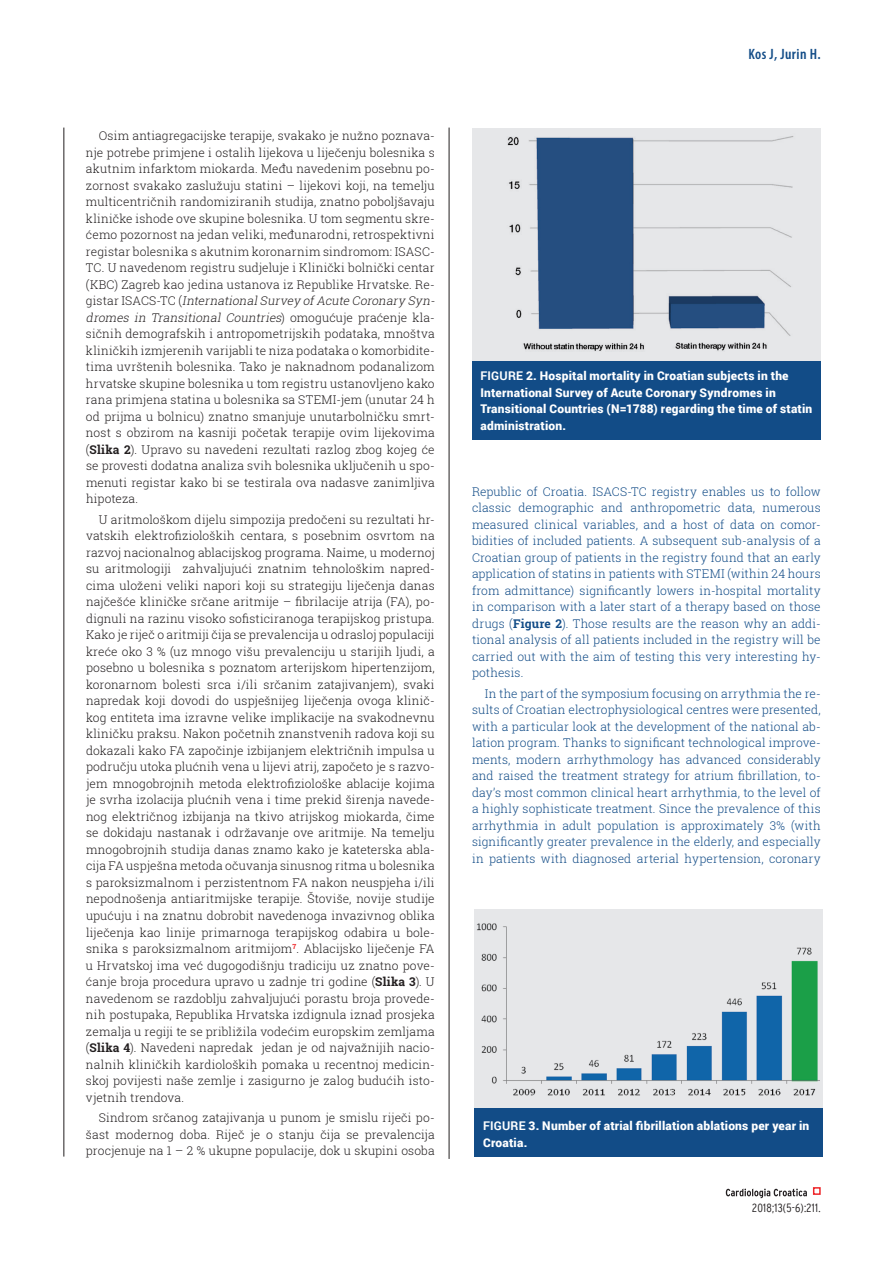
<style>
.page{position:relative;width:893px;height:1263px;background:#fff}
.page>*{position:absolute;margin:0;border:0;box-sizing:border-box;transform-origin:0 0}
.t1{font:600 condensed 15px "Myriad Pro";letter-spacing:.03em;color:#124c87}
.t2{font:300 12px/16.5px "Roboto Slab";letter-spacing:.01em;color:#231f20;text-align:justify}
.t3{font:300 12px/16.5px "Roboto Slab";letter-spacing:.01em;color:#124c87;text-align:justify}
.t4{font:900 12px/16.5px "Roboto";letter-spacing:.015em;color:#fff}
.t5{font:300 condensed 12px "Interstate";letter-spacing:.02em;color:#231f20}
.s1{font-style:italic}
.s2{font-weight:700}
</style>
<div class="page">
<svg style="left:726px;top:1188px;width:81px;height:10px"></svg>
<div style="left:813px;top:1187px;width:8px;height:8px;border:2px solid #ee2629"></div>
<hr style="left:64px;top:128px;width:1px;height:1028px;background:#231f20">
<hr style="left:449px;top:128px;width:1px;height:1031px;background:#231f20">
<div style="left:472px;top:128px;width:349px;height:236px;background:#e6e7e9"></div>
<div style="left:474px;top:909px;width:349px;height:201px;background:#e6e7e9"></div>
<div style="left:472px;top:361px;width:349px;height:79px;background:#124c87"></div>
<div style="left:474px;top:1108px;width:349px;height:49px;background:#124c87"></div>
<img style="left:507px;top:136px;width:287px;height:215px">
<img style="left:477px;top:923px;width:342px;height:173px">
<p class="t2" style="left:86px;top:127px;width:353px;text-align:left;text-indent:13px">Osim antiagregacijske terapije, svakako je nužno poznava&shy;nje potrebe primjene i ostalih lijekova u liječenju bolesnika s akutnim infarktom miokarda. Među navedenim posebnu po&shy;zornost svakako zaslužuju statini – lijekovi koji, na temelju multicentričnih randomiziranih studija, znatno poboljšavaju kliničke ishode ove skupine bolesnika. U tom segmentu skre&shy;ćemo pozornost na jedan veliki, međunarodni, retrospektivni registar bolesnika s akutnim koronarnim sindromom: ISASC-TC. U navedenom registru sudjeluje i Klinički bolnički centar (KBC) Zagreb kao jedina ustanova iz Republike Hrvatske. Re&shy;g i s t a r I S A C S -T C ( <span class="s1">InternationalSurvey ofAcute Coronary Syn&shy;dromes in Transitional Countries</span>) o m o g u ć uj e p r a ć e nj e k l a - sičnih demografskih i antropometrijskih podataka, mnoštva kliničkih izmjerenih varijabli te niza podataka o komorbidite&shy;tima uvrštenih bolesnika. Tako je naknadnom podanalizom hrvatske skupine bolesnika u tom registru ustanovljeno kako rana primjena statina u bolesnika sa STEMI-jem (unutar 24 h od prijma u bolnicu) znatno smanjuje unutarbolničku smrt&shy;nost s obzirom na kasniji početak terapije ovim lijekovima (<span class="s2">Slika 2</span>). Upravo su navedeni rezultati razlog zbog kojeg će se provesti dodatna analiza svih bolesnika uključenih u spo&shy;menuti registar kako bi se testirala ova nadasve zanimljiva hipoteza.</p>
<p class="t2" style="left:86px;top:511px;width:350px;text-indent:13px">U aritmološkom dijelu simpozija predočeni su rezultati hr&shy;vatskih elektrofizioloških centara, s posebnim osvrtom na razvoj nacionalnog ablacijskog programa. Naime, u modernoj su aritmologiji zahvaljujući znatnim tehnološkim napred&shy;cima uloženi veliki napori koji su strategiju liječenja danas najčešće kliničke srčane aritmije – fibrilacije atrija (FA), po&shy;dignuli na razinu visoko sofisticiranoga terapijskog pristupa.<br>Kako je riječ o aritmiji čija se prevalencija u odrasloj populaciji kreće oko 3 % (uz mnogo višu prevalenciju u starijih ljudi, a posebno u bolesnika s poznatom arterijskom hipertenzijom, koronarnom bolesti srca i/ili srčanim zatajivanjem), svaki napredak koji dovodi do uspješnijeg liječenja ovoga klinič&shy;kog entiteta ima izravne velike implikacije na svakodnevnu kliničku praksu. Nakon početnih znanstvenih radova koji su dokazali kako FA započinje izbijanjem električnih impulsa u području utoka plućnih vena u lijevi atrij, započeto je s razvo&shy;jem mnogobrojnih metoda elektrofiziološke ablacije kojima je svrha izolacija plućnih vena i time prekid širenja navede&shy;nog električnog izbijanja na tkivo atrijskog miokarda, čime se dokidaju nastanak i održavanje ove aritmije. Na temelju mnogobrojnih studija danas znamo kako je kateterska abla&shy;cija FA uspješna metoda očuvanja sinusnog ritma u bolesnika s paroksizmalnom i perzistentnom FA nakon neuspjeha i/ili nepodnošenja antiaritmijske terapije. Štoviše, novije studije upućuju i na znatnu dobrobit navedenoga invazivnog oblika liječenja kao linije primarnoga terapijskog odabira u bole&shy;snika s paroksizmalnom aritmijom<sup>7</sup>. Ablacijsko liječenje FA u Hrvatskoj ima već dugogodišnju tradiciju uz znatno pove&shy;ćanje broja procedura upravo u zadnje tri godine (<span class="s2">Slika 3</span>). U navedenom se razdoblju zahvaljujući porastu broja provede&shy;nih postupaka, Republika Hrvatska izdignula iznad prosjeka zemalja u regiji te se približila vodećim europskim zemljama (<span class="s2">Slika 4</span>). Navedeni napredak jedan je od najvažnijih nacio&shy;nalnih kliničkih kardioloških pomaka u recentnoj medicin&shy;skoj povijesti naše zemlje i zasigurno je zalog budućih isto&shy;vjetnih trendova.</p>
<p class="t2" style="left:86px;top:1109px;width:350px;text-indent:13px">Sindrom srčanog zatajivanja u punom je smislu riječi po&shy;šast modernog doba. Riječ je o stanju čija se prevalencija procjenuje na 1 – 2 % ukupne populacije, dok u skupini osoba</p>
<p class="t1" style="left:748px;top:45px;width:74px">Kos J, Jurin H.</p>
<p class="t4" style="left:480px;top:367px;width:333px"><span class="s2">FIGURE</span> 2. Hospital mortality in Croatian subjects in the International Survey of Acute Coronary Syndromes in Transitional Countries (N=1788) regarding the time of statin administration.</p>
<p class="t3" style="left:472px;top:483px;width:350px">Republic of Croatia. ISACS-TC registry enables us to follow classic demographic and anthropometric data, numerous measured clinical variables, and a host of data on comor&shy;bidities of included patients. A subsequent sub-analysis of a Croatian group of patients in the registry found that an early application of statins in patients with STEMI (within 24 hours from admittance) significantly lowers in-hospital mortality in comparison with a later start of a therapy based on those drugs (<span class="s2">Figure 2</span>). Those results are the reason why an addi&shy;tional analysis of all patients included in the registry will be carried out with the aim of testing this very interesting hy&shy;pothesis.</p>
<p class="t3" style="left:472px;top:685px;width:350px;text-indent:13px">In the part of the symposium focusing on arrythmia the re&shy;sults of Croatian electrophysiological centres were presented, with a particular look at the development of the national ab&shy;lation program. Thanks to significant technological improve&shy;ments, modern arrhythmology has advanced considerably and raised the treatment strategy for atrium fibrillation, to&shy;day’s most common clinical heart arrhythmia, to the level of a highly sophisticate treatment. Since the prevalence of this arrhythmia in adult population is approximately 3% (with significantly greater prevalence in the elderly, and especially in patients with diagnosed arterial hypertension, coronary</p>
<p class="t4" style="left:483px;top:1117px;width:328px"><span class="s2">FIGURE</span> 3. Number of atrial fibrillation ablations per year in<br>Croatia.</p>
<p class="t5" style="left:752px;top:1201px;width:70px">2018;13(5-6):211.</p>
</div>
